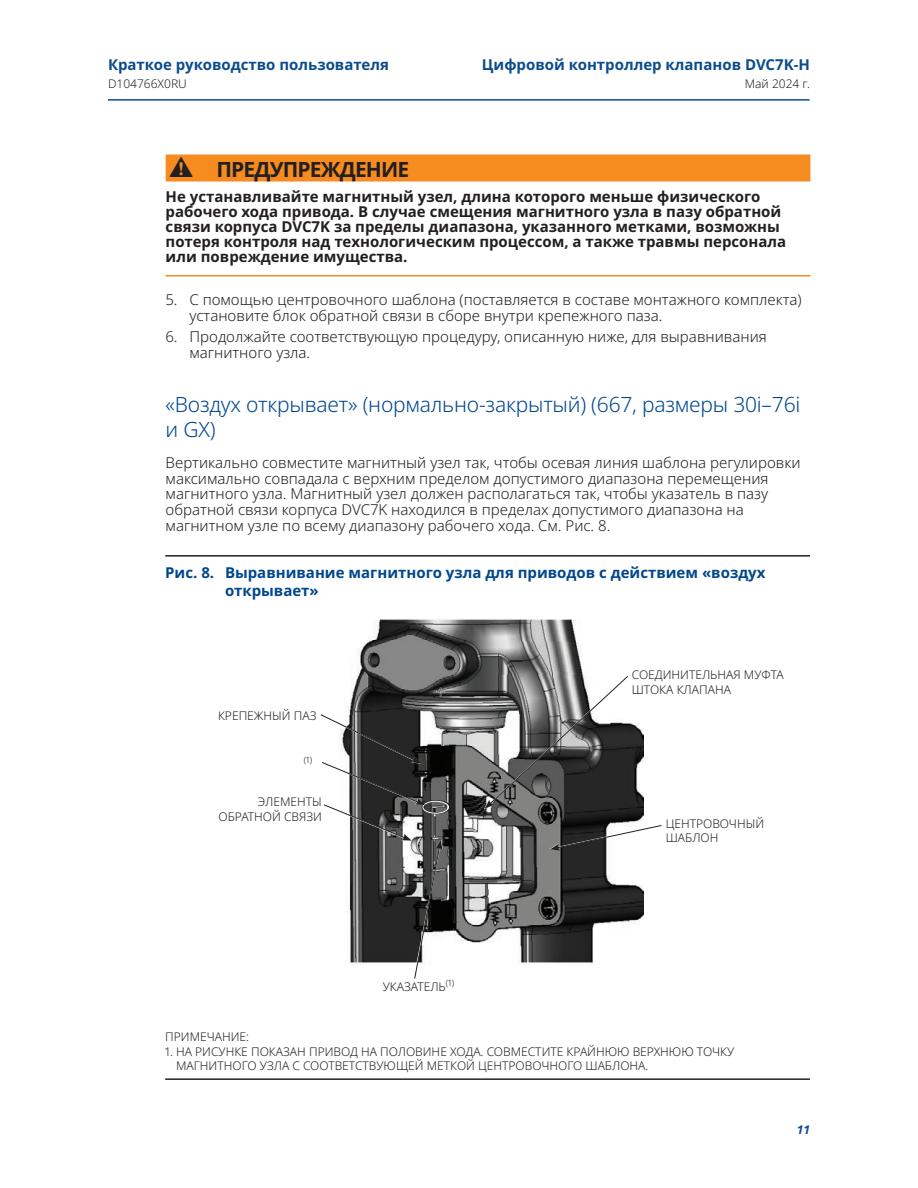
<style>
.page{position:relative;width:918px;height:1188px;background:#fff}
.page>*{position:absolute;margin:0;border:0;box-sizing:border-box;transform-origin:0 0}
._02_Chapter_Heading_1_1_1_1{font:300 21px/25.2px "Noto Sans";letter-spacing:-.01em;color:#01478d}
.t1{font:700 21px "Noto Sans";letter-spacing:-.04em;color:#231f20}
._01_Body_Text{font:300 15px/15.8px "Noto Sans";color:#231f20}
._06_Warning_text{font:700 15px/15px "Noto Sans";color:#231f20}
.t2{font:700 15px/18px "Noto Sans";color:#01478d}
._07_MP_Manual_document_type_right_aligned{font:700 15px "Noto Sans";color:#0b4c8c}
._03_Figure_call_outs{font:300 12px/14.4px "Noto Sans";color:#231f20}
._07_MP_Date_right_aligned{font:300 12px "Noto Sans";color:#231f20}
.t3{font:italic 700 12px "Noto Sans";color:#0b4c8c}
._03_Figure_call_outs-2{font:300 8.7px "Noto Sans";color:#231f20}
</style>
<div class="page">
<hr style="left:108px;top:99px;width:702px;height:2px;background:#0b4c8c">
<img style="left:347px;top:619px;width:296px;height:345px">
<div style="left:166px;top:155px;width:644px;height:27px;background:#f68b1f"></div>
<hr style="left:166px;top:275px;width:644px;height:2px;background:#f68b1f">
<hr style="left:165px;top:555px;width:645px;height:2px;background:#231f20">
<hr style="left:165px;top:1078px;width:645px;height:2px;background:#231f20">
<div style="left:422px;top:800px;width:29px;height:14px;border:2px solid #231f20;border-radius:50%"></div>
<div style="left:423px;top:801px;width:26px;height:12px;border:1px solid #fff;border-radius:50%"></div>
<svg style="left:550px;top:824px;width:112px;height:27px"></svg>
<svg style="left:484px;top:675px;width:145px;height:134px"></svg>
<svg style="left:320px;top:714px;width:123px;height:265px"></svg>
<p class="_07_MP_Manual_document_type_right_aligned" style="left:108px;top:56px;width:283px">Краткое руководство пользователя</p>
<p class="_03_Figure_call_outs" style="left:108px;top:76px;width:80px">D104766X0RU</p>
<p class="_07_MP_Manual_document_type_right_aligned" style="left:482px;top:56px;width:330px">Цифровой контроллер клапанов DVC7K-H</p>
<p class="_07_MP_Date_right_aligned" style="left:745px;top:77px;width:67px">Май 2024 г.</p>
<p class="t1" style="left:216px;top:158px;width:194px">ПРЕДУПРЕЖДЕНИЕ</p>
<p class="_06_Warning_text" style="left:166px;top:190px;width:622px">Не устанавливайте магнитный узел, длина которого меньше физического рабочего хода привода. В случае смещения магнитного узла в пазу обратной связи корпуса DVC7K за пределы диапазона, указанного метками, возможны потеря контроля над технологическим процессом, а также травмы персонала или повреждение имущества.</p>
<p class="_01_Body_Text" style="left:189px;top:292px;width:614px;text-indent:-24px">5. С помощью центровочного шаблона (поставляется в составе монтажного комплекта) установите блок обратной связи в сборе внутри крепежного паза.</p>
<p class="_01_Body_Text" style="left:189px;top:329px;width:579px;text-indent:-24px">6. Продолжайте соответствующую процедуру, описанную ниже, для выравнивания магнитного узла.</p>
<p class="_02_Chapter_Heading_1_1_1_1" style="left:166px;top:392px;width:636px">«Воздух открывает» (нормально-закрытый) (667, размеры 30i–76i и GX)</p>
<p class="_01_Body_Text" style="left:166px;top:455px;width:636px">Вертикально совместите магнитный узел так, чтобы осевая линия шаблона регулировки максимально совпадала с верхним пределом допустимого диапазона перемещения магнитного узла. Магнитный узел должен располагаться так, чтобы указатель в пазу обратной связи корпуса DVC7K находился в пределах допустимого диапазона на магнитном узле по всему диапазону рабочего хода. См. Рис. 8.</p>
<p class="t2" style="left:225px;top:564px;width:542px;text-indent:-60px">Рис. 8. Выравнивание магнитного узла для приводов с действием «воздух открывает»</p>
<p class="_03_Figure_call_outs" style="left:218px;top:709px;width:100px">КРЕПЕЖНЫЙ ПАЗ</p>
<p class="_03_Figure_call_outs-2" style="left:304px;top:755px;width:10px">(1)</p>
<p class="_03_Figure_call_outs" style="left:219px;top:795px;width:105px;text-align:right">ЭЛЕМЕНТЫ<br>ОБРАТНОЙ СВЯЗИ</p>
<p class="_03_Figure_call_outs" style="left:383px;top:979px;width:73px">УКАЗАТЕЛЬ<sup>(1)</sup></p>
<p class="_03_Figure_call_outs" style="left:632px;top:668px;width:153px">СОЕДИНИТЕЛЬНАЯ МУФТА<br>ШТОКА КЛАПАНА</p>
<p class="_03_Figure_call_outs" style="left:666px;top:817px;width:100px">ЦЕНТРОВОЧНЫЙ<br>ШАБЛОН</p>
<p class="_03_Figure_call_outs" style="left:165px;top:1030px;width:85px">ПРИМЕЧАНИЕ:</p>
<p class="_03_Figure_call_outs" style="left:176px;top:1044px;width:560px;text-indent:-11px">1. НА РИСУНКЕ ПОКАЗАН ПРИВОД НА ПОЛОВИНЕ ХОДА. СОВМЕСТИТЕ КРАЙНЮЮ ВЕРХНЮЮ ТОЧКУ<br>МАГНИТНОГО УЗЛА С СООТВЕТСТВУЮЩЕЙ МЕТКОЙ ЦЕНТРОВОЧНОГО ШАБЛОНА.</p>
<p class="t3" style="left:797px;top:1121px;width:15px">11</p>
</div>
